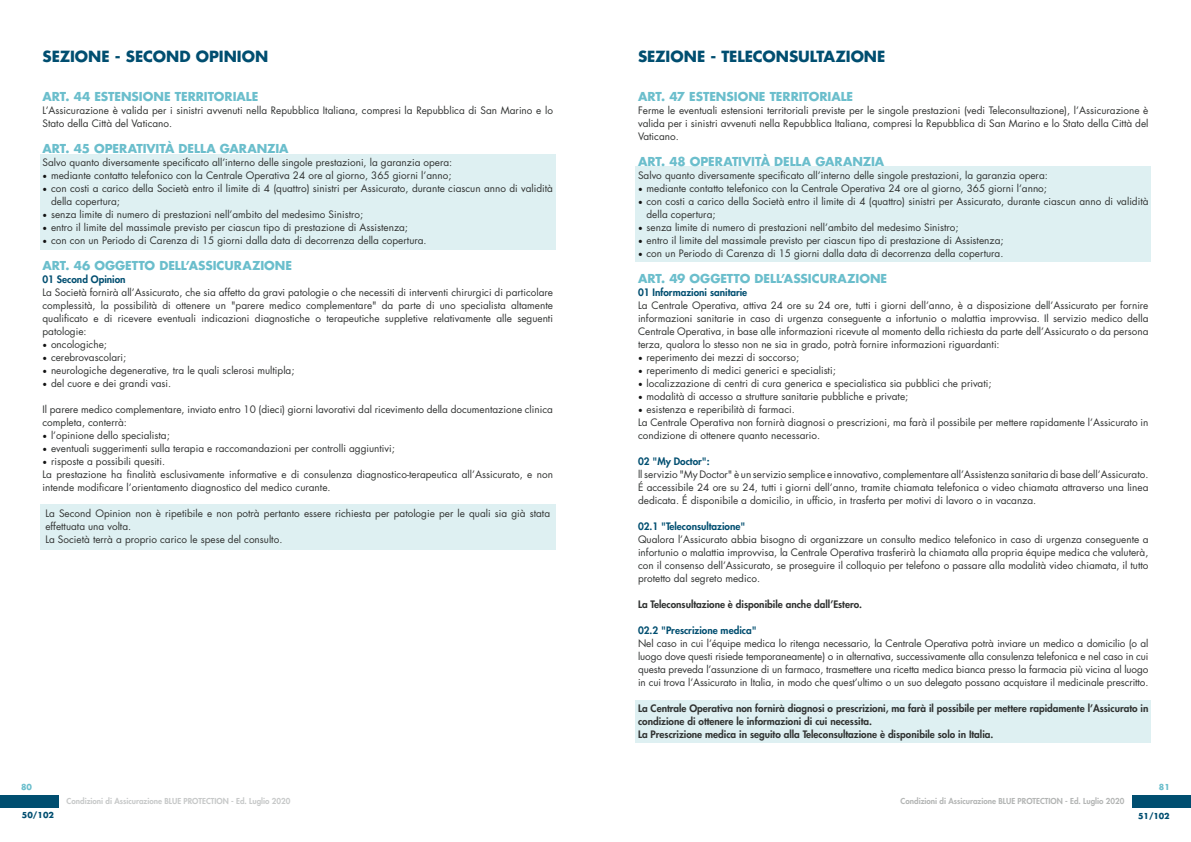
<style>
.page{position:relative;width:1191px;height:842px;background:#fff}
.page>*{position:absolute;margin:0;border:0;box-sizing:border-box;transform-origin:0 0}
.t1{font:700 15px "Futura Std";color:#004e70}
.t2{font:700 12px "Futura Std";letter-spacing:-.005em;color:#6bbecc}
.t3{font:10px/13px "Futura Std";color:#303231}
.t4{font:800 10px/13px "Futura Std";color:#303231}
.t5{font:800 10px "Futura Std";color:#004e70}
.t6{font:800 8px "Futura Std";color:#c7c9c9}
.t7{font:800 8px "Futura Std";color:#b3b5b4}
.t8{font:700 8px "Futura Std";color:#004e70}
.t9{font:700 8px "Futura Std";color:#6bbecc}
.s1{font-family:"Minion Pro";font-size:12px;color:#121212}
</style>
<div class="page">
<div style="left:635px;top:701px;width:516px;height:42px;background:#def0f2"></div>
<div style="left:635px;top:167px;width:516px;height:95px;background:#def0f2"></div>
<div style="left:40px;top:504px;width:515px;height:46px;background:#def0f2"></div>
<div style="left:40px;top:155px;width:515px;height:95px;background:#def0f2"></div>
<div style="left:0;top:795px;width:58px;height:12px;background:#004e70"></div>
<div style="left:1132px;top:795px;width:59px;height:12px;background:#004e70"></div>
<h1 class="t1" style="left:43px;top:46px;width:227px">SEZIONE - SECOND OPINION</h1>
<p class="t2" style="left:43px;top:89px;width:217px">ART. 44 ESTENSIONE TERRITORIALE</p>
<p class="t3" style="left:43px;top:104px;width:512px">L’Assicurazione è valida per i sinistri avvenuti nella Repubblica Italiana, compresi la Repubblica di San Marino e lo<br>Stato della Città del Vaticano.</p>
<p class="t2" style="left:43px;top:141px;width:248px">ART. 45 OPERATIVITÀ DELLA GARANZIA</p>
<p class="t3" style="left:43px;top:156px;width:411px">Salvo quanto diversamente specificato all’interno delle singole prestazioni, la garanzia opera:</p>
<p class="t3" style="left:43px;top:169px;width:410px"><span class="s1">•</span> mediante contatto telefonico con la Centrale Operativa 24 ore al giorno, 365 giorni l’anno;</p>
<p class="t3" style="left:51px;top:182px;width:503px;text-indent:-9px"><span class="s1">•</span> con costi a carico della Società entro il limite di 4 (quattro) sinistri per Assicurato, durante ciascun anno di validità della copertura;</p>
<p class="t3" style="left:43px;top:208px;width:322px"><span class="s1">•</span> senza limite di numero di prestazioni nell’ambito del medesimo Sinistro;</p>
<p class="t3" style="left:43px;top:221px;width:367px"><span class="s1">•</span> entro il limite del massimale previsto per ciascun tipo di prestazione di Assistenza;</p>
<p class="t3" style="left:43px;top:234px;width:386px"><span class="s1">•</span> con con un Periodo di Carenza di 15 giorni dalla data di decorrenza della copertura.</p>
<p class="t2" style="left:43px;top:258px;width:251px">ART. 46 OGGETTO DELL’ASSICURAZIONE</p>
<p class="t5" style="left:43px;top:273px;width:85px">01 Second Opinion</p>
<p class="t3" style="left:43px;top:286px;width:512px;text-align:justify">La Società fornirà all’Assicurato, che sia affetto da gravi patologie o che necessiti di interventi chirurgici di particolare complessità, la possibilità di ottenere un "parere medico complementare" da parte di uno specialista altamente qualificato e di ricevere eventuali indicazioni diagnostiche o terapeutiche suppletive relativamente alle seguenti patologie:</p>
<p class="t3" style="left:43px;top:338px;width:66px"><span class="s1">•</span> oncologiche;</p>
<p class="t3" style="left:43px;top:351px;width:85px"><span class="s1">•</span> cerebrovascolari;</p>
<p class="t3" style="left:43px;top:364px;width:253px"><span class="s1">•</span> neurologiche degenerative, tra le quali sclerosi multipla;</p>
<p class="t3" style="left:43px;top:377px;width:130px"><span class="s1">•</span> del cuore e dei grandi vasi.</p>
<p class="t3" style="left:43px;top:403px;width:512px">Il parere medico complementare, inviato entro 10 (dieci) giorni lavorativi dal ricevimento della documentazione clinica completa, conterrà:</p>
<p class="t3" style="left:43px;top:429px;width:129px"><span class="s1">•</span> l’opinione dello specialista;</p>
<p class="t3" style="left:43px;top:442px;width:354px"><span class="s1">•</span> eventuali suggerimenti sulla terapia e raccomandazioni per controlli aggiuntivi;</p>
<p class="t3" style="left:43px;top:455px;width:512px"><span class="s1">•</span> risposte a possibili quesiti.<br>La prestazione ha finalità esclusivamente informative e di consulenza diagnostico-terapeutica all’Assicurato, e non intende modificare l’orientamento diagnostico del medico curante.</p>
<p class="t3" style="left:45px;top:507px;width:506px">La Second Opinion non è ripetibile e non potrà pertanto essere richiesta per patologie per le quali sia già stata effettuata una volta.<br>La Società terrà a proprio carico le spese del consulto.</p>
<h1 class="t1" style="left:638px;top:46px;width:249px">SEZIONE - TELECONSULTAZIONE</h1>
<p class="t2" style="left:638px;top:89px;width:217px">ART. 47 ESTENSIONE TERRITORIALE</p>
<p class="t3" style="left:638px;top:104px;width:512px;text-align:justify">Ferme le eventuali estensioni territoriali previste per le singole prestazioni (vedi Teleconsultazione), l’Assicurazione è valida per i sinistri avvenuti nella Repubblica Italiana, compresi la Repubblica di San Marino e lo Stato della Città del Vaticano.</p>
<p class="t2" style="left:638px;top:154px;width:248px">ART. 48 OPERATIVITÀ DELLA GARANZIA</p>
<p class="t3" style="left:638px;top:169px;width:411px">Salvo quanto diversamente specificato all’interno delle singole prestazioni, la garanzia opera:</p>
<p class="t3" style="left:638px;top:182px;width:410px"><span class="s1">•</span> mediante contatto telefonico con la Centrale Operativa 24 ore al giorno, 365 giorni l’anno;</p>
<p class="t3" style="left:646px;top:195px;width:503px;text-indent:-9px"><span class="s1">•</span> con costi a carico della Società entro il limite di 4 (quattro) sinistri per Assicurato, durante ciascun anno di validità della copertura;</p>
<p class="t3" style="left:638px;top:221px;width:322px"><span class="s1">•</span> senza limite di numero di prestazioni nell’ambito del medesimo Sinistro;</p>
<p class="t3" style="left:638px;top:234px;width:367px"><span class="s1">•</span> entro il limite del massimale previsto per ciascun tipo di prestazione di Assistenza;</p>
<p class="t3" style="left:638px;top:247px;width:367px"><span class="s1">•</span> con un Periodo di Carenza di 15 giorni dalla data di decorrenza della copertura.</p>
<p class="t2" style="left:638px;top:271px;width:251px">ART. 49 OGGETTO DELL’ASSICURAZIONE</p>
<p class="t5" style="left:638px;top:286px;width:111px">01 Informazioni sanitarie</p>
<p class="t3" style="left:638px;top:299px;width:512px;text-align:justify">La Centrale Operativa, attiva 24 ore su 24 ore, tutti i giorni dell’anno, è a disposizione dell’Assicurato per fornire informazioni sanitarie in caso di urgenza conseguente a infortunio o malattia improvvisa. Il servizio medico della Centrale Operativa, in base alle informazioni ricevute al momento della richiesta da parte dell’Assicurato o da persona terza, qualora lo stesso non ne sia in grado, potrà fornire informazioni riguardanti:</p>
<p class="t3" style="left:638px;top:351px;width:163px"><span class="s1">•</span> reperimento dei mezzi di soccorso;</p>
<p class="t3" style="left:638px;top:364px;width:199px"><span class="s1">•</span> reperimento di medici generici e specialisti;</p>
<p class="t3" style="left:638px;top:377px;width:355px"><span class="s1">•</span> localizzazione di centri di cura generica e specialistica sia pubblici che privati;</p>
<p class="t3" style="left:638px;top:390px;width:272px"><span class="s1">•</span> modalità di accesso a strutture sanitarie pubbliche e private;</p>
<p class="t3" style="left:638px;top:403px;width:512px"><span class="s1">•</span> esistenza e reperibilità di farmaci.<br>La Centrale Operativa non fornirà diagnosi o prescrizioni, ma farà il possibile per mettere rapidamente l’Assicurato in condizione di ottenere quanto necessario.</p>
<p class="t5" style="left:638px;top:455px;width:73px">02 "My Doctor":</p>
<p class="t3" style="left:638px;top:468px;width:512px;text-align:justify">ll servizio "My Doctor" è un servizio semplice e innovativo, complementare all’Assistenza sanitaria di base dell’Assicurato.<br>É accessibile 24 ore su 24, tutti i giorni dell’anno, tramite chiamata telefonica o video chiamata attraverso una linea dedicata. É disponibile a domicilio, in ufficio, in trasferta per motivi di lavoro o in vacanza.</p>
<p class="t5" style="left:638px;top:520px;width:109px">02.1 "Teleconsultazione"</p>
<p class="t3" style="left:638px;top:533px;width:512px;text-align:justify">Qualora l’Assicurato abbia bisogno di organizzare un consulto medico telefonico in caso di urgenza conseguente a infortunio o malattia improvvisa, la Centrale Operativa trasferirà la chiamata alla propria équipe medica che valuterà, con il consenso dell’Assicurato, se proseguire il colloquio per telefono o passare alla modalità video chiamata, il tutto protetto dal segreto medico.</p>
<p class="t4" style="left:638px;top:598px;width:225px">La Teleconsultazione è disponibile anche dall’Estero.</p>
<p class="t5" style="left:638px;top:624px;width:120px">02.2 "Prescrizione medica"</p>
<p class="t3" style="left:638px;top:637px;width:512px;text-align:justify">Nel caso in cui l’équipe medica lo ritenga necessario, la Centrale Operativa potrà inviare un medico a domicilio (o al luogo dove questi risiede temporaneamente) o in alternativa, successivamente alla consulenza telefonica e nel caso in cui questa preveda l’assunzione di un farmaco, trasmettere una ricetta medica bianca presso la farmacia più vicina al luogo in cui trova l’Assicurato in Italia, in modo che quest’ultimo o un suo delegato possano acquistare il medicinale prescritto.</p>
<p class="t4" style="left:638px;top:702px;width:512px">La Centrale Operativa non fornirà diagnosi o prescrizioni, ma farà il possibile per mettere rapidamente l’Assicurato in condizione di ottenere le informazioni di cui necessita.<br>La Prescrizione medica in seguito alla Teleconsultazione è disponibile solo in Italia.</p>
<p class="t9" style="left:21px;top:782px;width:12px">80</p>
<p class="t9" style="left:1159px;top:782px;width:12px">81</p>
<p class="t6" style="left:67px;top:796px;width:225px">Condizioni di Assicurazione BLUE PROTECTION - Ed. Luglio 2020</p>
<p class="t7" style="left:900px;top:796px;width:225px">Condizioni di Assicurazione BLUE PROTECTION - Ed. Luglio 2020</p>
<p class="t8" style="left:22px;top:810px;width:34px">50/102</p>
<p class="t8" style="left:1138px;top:811px;width:33px">51/102</p>
</div>
